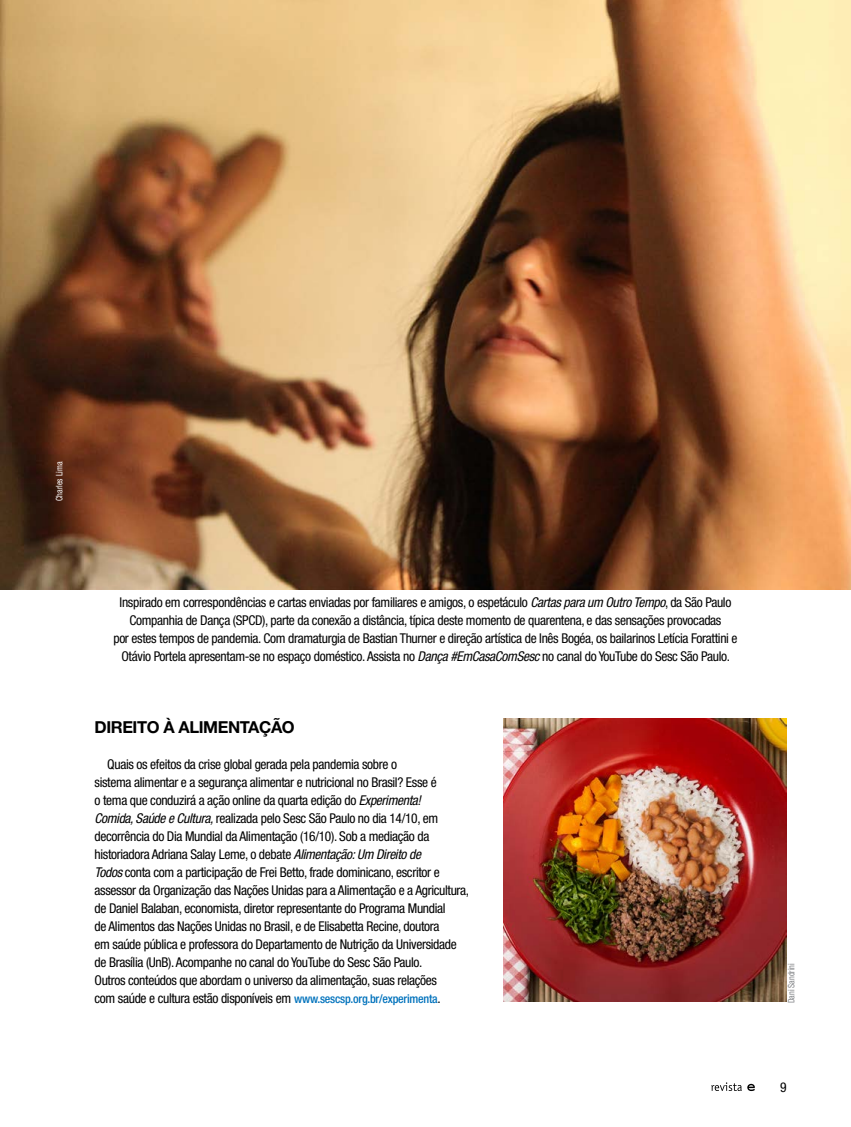
<style>
.page{position:relative;width:851px;height:1127px;background:#fff}
.page>*{position:absolute;margin:0;border:0;box-sizing:border-box;transform-origin:0 0}
.t1{font:700 16.5px "Helvetica Neue LT Std";letter-spacing:-.025em;color:#000}
.t2{font:condensed 13.5px/18px "Helvetica Neue LT Std";letter-spacing:-.025em;color:#000}
.t3{font:condensed 13.5px/18px "Helvetica Neue LT Std";letter-spacing:-.025em;color:#030303;text-align:center}
.t4{font:condensed 9px "Helvetica Neue LT Std";color:#808285;scale:.9 1}
.t5{font:condensed 9px "Helvetica Neue LT Std";color:#fff;scale:.9 1}
.s1{font-style:italic}
.s2{font-weight:500;font-size:12px;color:#0072bc}
</style>
<div class="page">
<svg style="left:711px;top:1082px;width:44px;height:9px"></svg>
<img style="left:0;top:0;width:850px;height:589px">
<img style="left:503px;top:718px;width:283px;height:284px">
<p class="t5" style="left:54px;top:501px;width:45px;rotate:-90deg">Charles Lima</p>
<p class="t3" style="left:113px;top:593px;width:625px">Inspirado em correspondências e cartas enviadas por familiares e amigos, o espetáculo <span class="s1">Cartas para um Outro Tempo</span>, da São Paulo Companhia de Dança (SPCD), parte da conexão a distância, típica deste momento de quarentena, e das sensações provocadas<br>por estes tempos de pandemia. Com dramaturgia de Bastian Thurner e direção artística de Inês Bogéa, os bailarinos Letícia Forattini e Otávio Portela apresentam-se no espaço doméstico. Assista no <span class="s1">Dança #EmCasaComSesc</span> no canal do YouTube do Sesc São Paulo.</p>
<p class="t1" style="left:94px;top:717px;width:202px">DIREITO À ALIMENTAÇÃO</p>
<p class="t2" style="left:94px;top:755px;width:376px;text-indent:13px">Quais os efeitos da crise global gerada pela pandemia sobre o<br>sistema alimentar e a segurança alimentar e nutricional no Brasil? Esse é<br>o tema que conduzirá a ação online da quarta edição do <span class="s1">Experimenta!<br>Comida, Saúde e Cultura,</span> realizada pelo Sesc São Paulo no dia 14/10, em decorrência do Dia Mundial da Alimentação (16/10). Sob a mediação da historiadora Adriana Salay Leme, o debate <span class="s1">Alimentação: Um Direito de<br>Todos</span> conta com a participação de Frei Betto, frade dominicano, escritor e assessor da Organização das Nações Unidas para a Alimentação e a Agricultura, de Daniel Balaban, economista, diretor representante do Programa Mundial<br>de Alimentos das Nações Unidas no Brasil, e de Elisabetta Recine, doutora<br>em saúde pública e professora do Departamento de Nutrição da Universidade de Brasília (UnB). Acompanhe no canal do YouTube do Sesc São Paulo.<br>Outros conteúdos que abordam o universo da alimentação, suas relações<br>com saúde e cultura estão disponíveis em <span class="s2">www.sescsp.org.br/experimenta</span>.</p>
<p class="t4" style="left:785px;top:1003px;width:46px;rotate:-90deg">Dani Sandrini</p>
<p class="t2" style="left:780px;top:1077px;width:8px">9</p>
</div>
